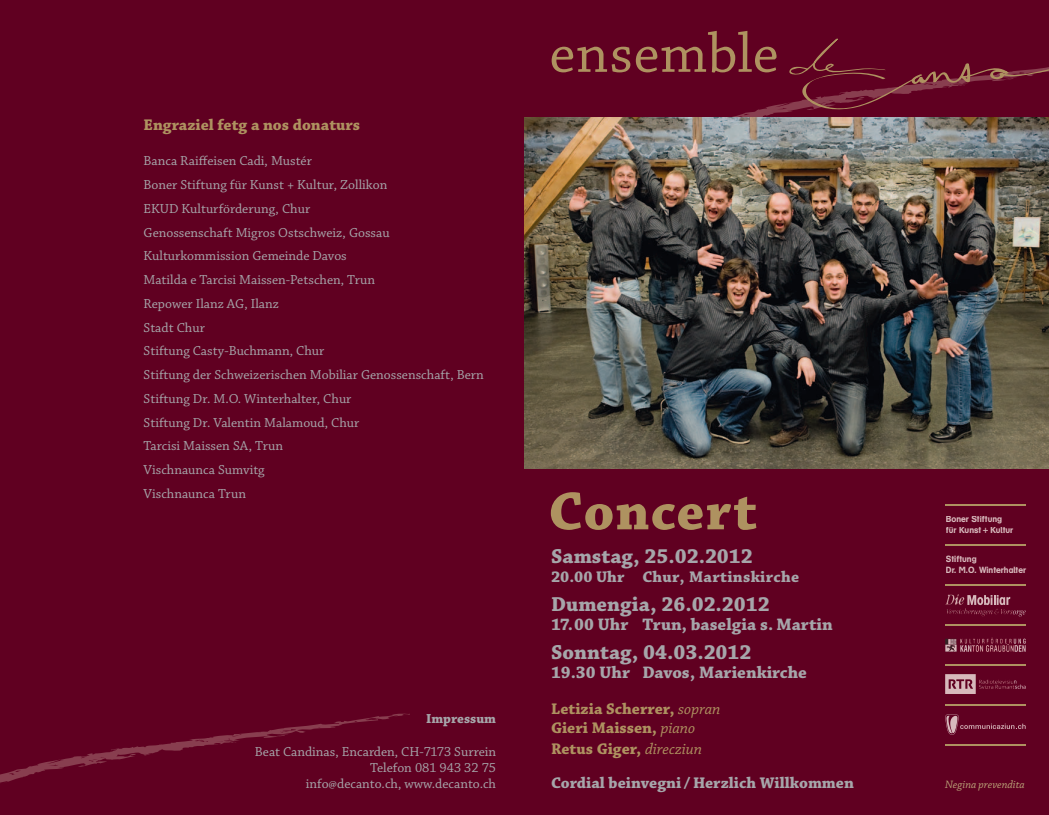
<style>
.page{position:relative;width:1049px;height:815px;background:#600021}
.page>*{position:absolute;margin:0;border:0;box-sizing:border-box;transform-origin:0 0}
.t1{font:58.5px "Chaparral Pro";letter-spacing:.01em;color:#ae9260}
.t2{font:700 56.25px "Chaparral Pro";letter-spacing:.02em;color:#ae9260}
.t3{font:700 21.25px "Chaparral Pro";color:#a6a6aa}
.t4{font:700 17.5px "Chaparral Pro";color:#a6a6aa}
.t5{font:700 16.25px/18.8px "Chaparral Pro";color:#ae9260}
.t6{font:700 16.25px/33.8px "Chaparral Pro";color:#a6a6aa}
.t7{font:700 16.25px "Chaparral Pro";letter-spacing:.02em;color:#a6a6aa}
.t8{font:13.75px/23.8px "Chaparral Pro";color:#a6a6aa;text-align:right}
.t9{font:700 13.75px "Chaparral Pro";color:#a6a6aa}
.t10{font:italic 11.25px "Chaparral Pro";color:#baa378}
.t11{font:500 8.88px/10.9px "AG Schoolbook";color:#d7b9bc;scale:.95 1}
.s1{font-weight:400;font-style:italic}
.s2{color:#ae9260}
.s3{font-weight:400;font-style:italic;color:#ae9260}
</style>
<div class="page">
<svg style="left:577px;top:103px;width:210px;height:15px"></svg>
<svg style="left:787px;top:38px;width:262px;height:80px"></svg>
<img style="left:524px;top:118px;width:525px;height:351px">
<svg style="left:945px;top:714px;width:80px;height:21px"></svg>
<svg style="left:945px;top:639px;width:26px;height:13px"></svg>
<svg style="left:1014px;top:639px;width:11px;height:13px"></svg>
<svg style="left:967px;top:595px;width:58px;height:22px"></svg>
<hr style="left:945px;top:504px;width:81px;height:1px;background:#ae9260">
<hr style="left:945px;top:544px;width:81px;height:1px;background:#ae9260">
<hr style="left:945px;top:584px;width:81px;height:1px;background:#ae9260">
<hr style="left:945px;top:624px;width:81px;height:1px;background:#ae9260">
<hr style="left:945px;top:664px;width:81px;height:1px;background:#ae9260">
<hr style="left:945px;top:704px;width:81px;height:1px;background:#ae9260">
<hr style="left:945px;top:744px;width:81px;height:1px;background:#ae9260">
<svg style="left:945px;top:674px;width:31px;height:20px"></svg>
<svg style="left:1014px;top:681px;width:11px;height:8px"></svg>
<svg style="left:0;top:713px;width:410px;height:70px"></svg>
<img style="left:989px;top:609px;width:24px;height:6px">
<img style="left:945px;top:594px;width:22px;height:20px">
<p class="t5" style="left:144px;top:116px;width:218px">Engraziel fetg a nos donaturs</p>
<p class="t8" style="left:144px;top:150px;width:342px;text-align:left">Banca Raiffeisen Cadi, Mustér<br>Boner Stiftung für Kunst + Kultur, Zollikon<br>EKUD Kulturförderung, Chur<br>Genossenschaft Migros Ostschweiz, Gossau<br>Kulturkommission Gemeinde Davos<br>Matilda e Tarcisi Maissen-Petschen, Trun<br>Repower Ilanz AG, Ilanz<br>Stadt Chur<br>Stiftung Casty-Buchmann, Chur<br>Stiftung der Schweizerischen Mobiliar Genossenschaft, Bern<br>Stiftung Dr. M.O. Winterhalter, Chur<br>Stiftung Dr. Valentin Malamoud, Chur<br>Tarcisi Maissen SA, Trun<br>Vischnaunca Sumvitg<br>Vischnaunca Trun</p>
<p class="t9" style="left:426px;top:711px;width:71px">Impressum</p>
<p class="t8" style="left:255px;top:744px;width:243px;line-height:16.2px">Beat Candinas, Encarden, CH-7173 Surrein<br>Telefon 081 943 32 75<br>info@decanto.ch, www.decanto.ch</p>
<h1 class="t1" style="left:549px;top:21px;width:231px">ensemble</h1>
<h2 class="t2" style="left:548px;top:478px;width:210px">Concert</h2>
<h3 class="t3" style="left:551px;top:544px;width:203px">Samstag, 25.02.2012</h3>
<p class="t7" style="left:551px;top:567px;width:250px">20.00 Uhr Chur, Martinskirche</p>
<h3 class="t3" style="left:551px;top:592px;width:220px">Dumengia, 26.02.2012</h3>
<p class="t4" style="left:551px;top:614px;width:283px">17.00 Uhr Trun, baselgia s. Martin</p>
<h3 class="t3" style="left:551px;top:640px;width:202px">Sonntag, 04.03.2012</h3>
<p class="t4" style="left:551px;top:662px;width:257px">19.30 Uhr Davos, Marienkirche</p>
<p class="t5" style="left:551px;top:700px;width:171px">Letizia Scherrer, <span class="s1">sopran<br></span>Gieri Maissen, <span class="s1">piano</span></p>
<p class="t6" style="left:551px;top:733px;width:304px"><span class="s2">Retus Giger,</span> <span class="s3">direcziun<br></span>Cordial beinvegni / Herzlich Willkommen</p>
<p class="t11" style="left:946px;top:514px;width:72px">Boner Stiftung für Kunst + Kultur</p>
<p class="t11" style="left:946px;top:553px;width:86px">Stiftung<br>Dr. M.O. Winterhalter</p>
<p class="t10" style="left:945px;top:778px;width:81px">Negina prevendita</p>
</div>
